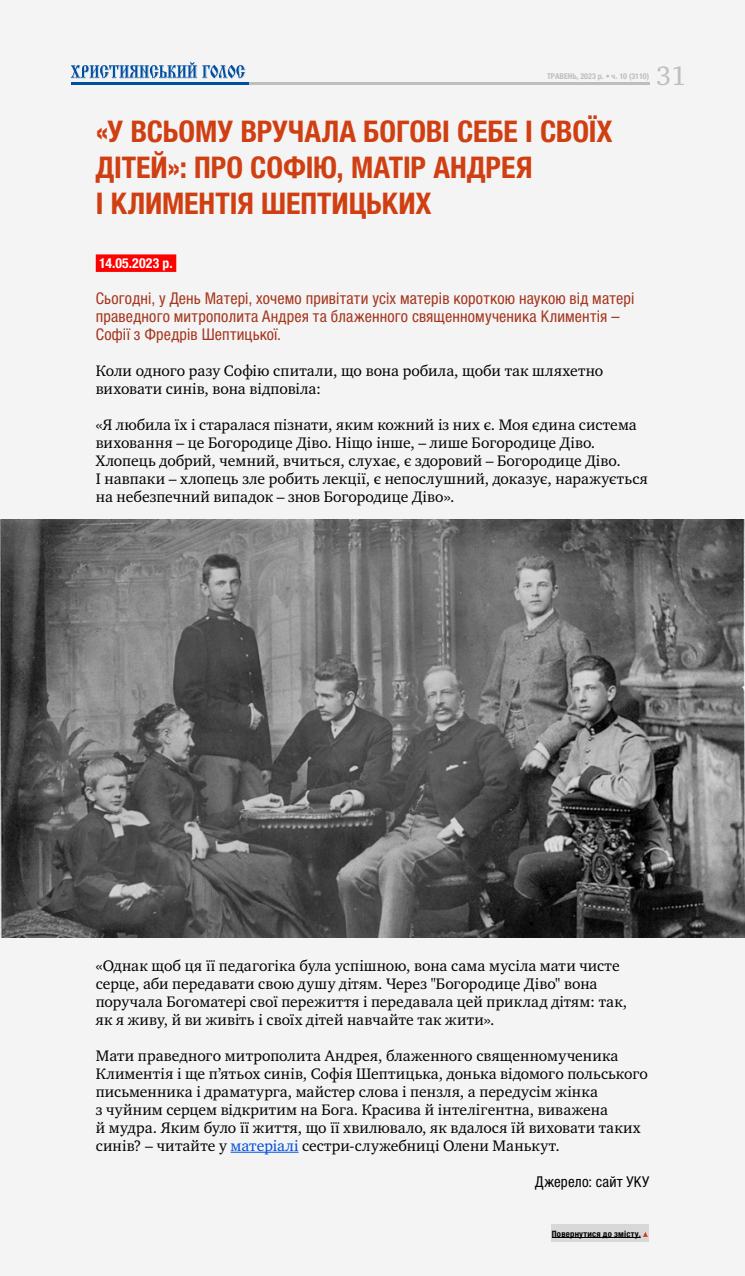
<style>
.page{position:relative;width:745px;height:1276px;background:#fff}
.page>*{position:absolute;margin:0;border:0;box-sizing:border-box;transform-origin:0 0}
.t1{font:700 condensed 30px/36px "Helvetica Neue LTCYR";letter-spacing:-.005em;color:#d03f12}
.t2{font:27.38px "Charter C";color:#bebebe}
.t3{font:condensed 16.25px/18px "Helvetica Neue LTCYR";letter-spacing:.01em;color:#a5361f}
.t4{font:15.62px/18px "Charter C";letter-spacing:.005em;color:#000}
.t5{font:condensed 15px "Helvetica Neue LTCYR";letter-spacing:.015em;color:#000}
.t6{font:700 condensed 13.75px "Helvetica Neue LTCYR";letter-spacing:.015em;color:#fff}
.t7{font:700 condensed 8.75px "Helvetica Neue LTCYR";letter-spacing:.025em;color:#000}
.t8{font:700 condensed 8px "Helvetica Neue LTCYR";color:#bebebe}
.s1{color:#004eda}
</style>
<div class="page">
<div style="left:0;top:0;width:744px;height:1276px;background:#f4f4f4"></div>
<hr style="left:71px;top:82px;width:577px;height:3px;background:#bebebe">
<div style="left:96px;top:254px;width:80px;height:18px;background:#f00"></div>
<hr style="left:230px;top:1151px;width:68px;height:1px;background:#004eda">
<hr style="left:71px;top:82px;width:177px;height:3px;background:#004e9e">
<svg style="left:71px;top:62px;width:174px;height:17px"></svg>
<div style="left:550px;top:1224px;width:98px;height:18px;background:#d8d8d8"></div>
<hr style="left:551px;top:1237px;width:89px;height:1px;background:#000">
<svg style="left:643px;top:1232px;width:4px;height:5px"></svg>
<img style="left:0;top:519px;width:744px;height:418px">
<p class="t8" style="left:546px;top:71px;width:104px">ТРАВЕНЬ, 2023 р. • ч. 10 (3110)</p>
<h2 class="t2" style="left:656px;top:61px;width:32px">31</h2>
<h1 class="t1" style="left:96px;top:114px;width:518px">«У ВСЬОМУ ВРУЧАЛА БОГОВІ СЕБЕ І СВОЇХ<br>ДІТЕЙ»: ПРО СОФІЮ, МАТІР АНДРЕЯ<br>І КЛИМЕНТІЯ ШЕПТИЦЬКИХ</h1>
<p class="t6" style="left:99px;top:256px;width:75px">14.05.2023 р.</p>
<p class="t3" style="left:96px;top:290px;width:539px">Сьогодні, у День Матері, хочемо привітати усіх матерів короткою наукою від матері праведного митрополита Андрея та блаженного священномученика Климентія –<br>Софії з Фредрів Шептицької.</p>
<p class="t4" style="left:96px;top:362px;width:508px">Коли одного разу Софію спитали, що вона робила, щоби так шляхетно виховати синів, вона відповіла:</p>
<p class="t4" style="left:96px;top:416px;width:553px">«Я любила їх і старалася пізнати, яким кожний із них є. Моя єдина система виховання – це Богородице Діво. Ніщо інше, – лише Богородице Діво.<br>Хлопець добрий, чемний, вчиться, слухає, є здоровий – Богородице Діво.<br>І навпаки – хлопець зле робить лекції, є непослушний, доказує, наражується на небезпечний випадок – знов Богородице Діво».</p>
<p class="t4" style="left:96px;top:956px;width:532px">«Однак щоб ця її педагогіка була успішною, вона сама мусіла мати чисте серце, аби передавати свою душу дітям. Через "Богородице Діво" вона поручала Богоматері свої пережиття і передавала цей приклад дітям: так, як я живу, й ви живіть і своїх дітей навчайте так жити».</p>
<p class="t4" style="left:96px;top:1046px;width:553px">Мати праведного митрополита Андрея, блаженного священномученика Климентія і ще п’ятьох синів, Софія Шептицька, донька відомого польського письменника і драматурга, майстер слова і пензля, а передусім жінка<br>з чуйним серцем відкритим на Бога. Красива й інтелігентна, виважена<br>й мудра. Яким було її життя, що її хвилювало, як вдалося їй виховати таких синів? – читайте у <span class="s1">матеріалі</span> сестри-служебниці Олени Манькут.</p>
<p class="t5" style="left:535px;top:1173px;width:115px">Джерело: сайт УКУ</p>
<p class="t7" style="left:551px;top:1228px;width:90px">Повернутися до змісту.</p>
</div>
